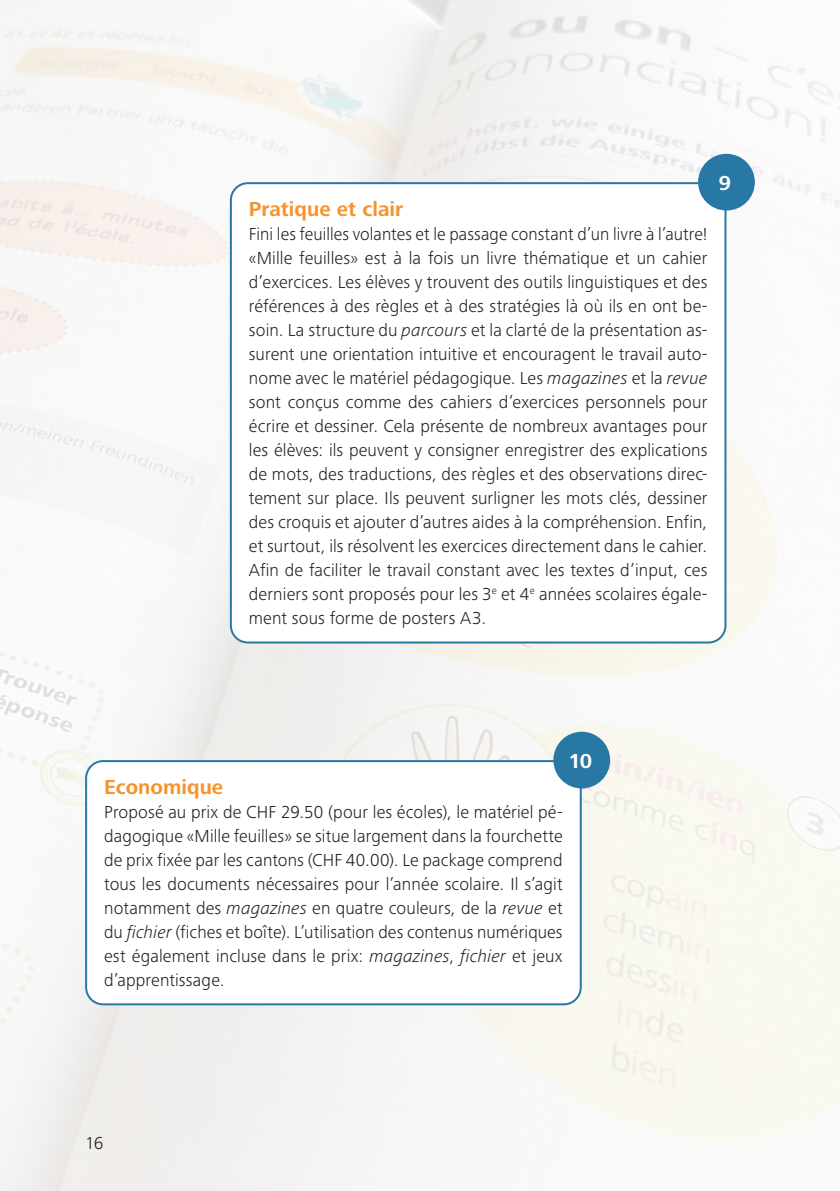
<style>
.page{position:relative;width:840px;height:1191px;background:#fff}
.page>*{position:absolute;margin:0;border:0;box-sizing:border-box;transform-origin:0 0}
.t1{font:700 21px "Frutiger Next Pro";color:#f7932e}
.t2{font:700 21px "Frutiger Next Pro";color:#fff}
.t3{font:300 18px/24px "Frutiger Next Pro";letter-spacing:.01em;color:#231f20;text-align:justify}
.s1{font-style:italic}
</style>
<div class="page">
<div style="left:0;top:0;width:839px;height:1191px;background:linear-gradient(to right,#f4f3f2,#f8f8f4)"></div>
<div style="left:231px;top:183px;width:494px;height:459px;background:#fff;border-radius:17px"></div>
<div style="left:230px;top:182px;width:496px;height:461px;border:2px solid #2778a4;border-radius:17px"></div>
<div style="left:697px;top:154px;width:57px;height:56px;background:#2778a4;border-radius:50%"></div>
<div style="left:86px;top:761px;width:494px;height:243px;background:#fff;border-radius:17px"></div>
<div style="left:85px;top:760px;width:496px;height:245px;border:2px solid #2778a4;border-radius:17px"></div>
<div style="left:553px;top:731px;width:56px;height:57px;background:#2778a4;border-radius:50%"></div>
<p class="t1" style="left:249px;top:197px;width:156px">Pratique et clair</p>
<p class="t3" style="left:249px;top:222px;width:460px">Fini les feuilles volantes et le passage constant d’un livre à l’autre! «Mille feuilles» est à la fois un livre thématique et un cahier d’exercices. Les élèves y trouvent des outils linguistiques et des références à des règles et à des stratégies là où ils en ont be&shy;soin. La structure du <span class="s1">parcours</span> et la clarté de la présentation as&shy;surent une orientation intuitive et encouragent le travail auto&shy;nome avec le matériel pédagogique. Les <span class="s1">magazines</span> et la <span class="s1">revue </span>sont conçus comme des cahiers d’exercices personnels pour écrire et dessiner. Cela présente de nombreux avantages pour les élèves: ils peuvent y consigner enregistrer des explications de mots, des traductions, des règles et des observations direc&shy;tement sur place. Ils peuvent surligner les mots clés, dessiner des croquis et ajouter d’autres aides à la compréhension. Enfin, et surtout, ils résolvent les exercices directement dans le cahier.<br>Afin de faciliter le travail constant avec les textes d’input, ces derniers sont proposés pour les 3<sup>e</sup> et 4<sup>e</sup> années scolaires égale&shy;ment sous forme de posters A3.</p>
<p class="t2" style="left:718px;top:171px;width:14px">9</p>
<p class="t2" style="left:568px;top:748px;width:25px">10</p>
<p class="t1" style="left:104px;top:775px;width:120px">Economique</p>
<p class="t3" style="left:104px;top:800px;width:460px">Proposé au prix de CHF 29.50 (pour les écoles), le matériel pé&shy;dagogique «Mille feuilles» se situe largement dans la fourchette de prix fixée par les cantons (CHF 40.00). Le package comprend tous les documents nécessaires pour l’année scolaire. Il s’agit notamment des <span class="s1">magazines</span> en quatre couleurs, de la <span class="s1">revue</span> et du <span class="s1">fichier</span> (fiches et boîte). L’utilisation des contenus numériques est également incluse dans le prix: <span class="s1">magazines</span>, <span class="s1">fichier</span> et jeux d’apprentissage.</p>
<p class="t3" style="left:85px;top:1131px;width:20px">16</p>
</div>
